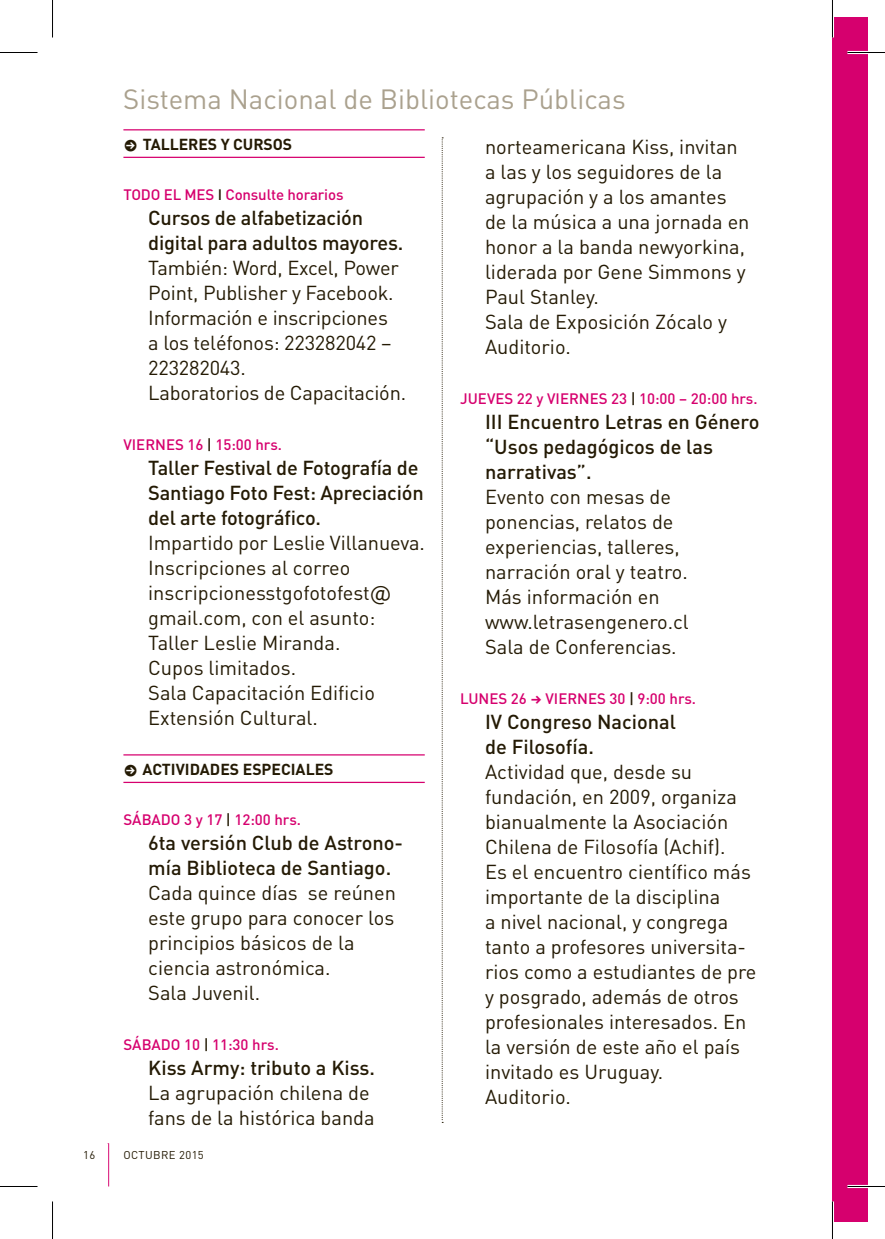
<style>
.page{position:relative;width:885px;height:1239px;background:#fff}
.page>*{position:absolute;margin:0;border:0;box-sizing:border-box;transform-origin:0 0}
.t1{font:27.5px "DIN";color:#aaa18e}
.t2{font:20px/25px "DIN";color:#241a04}
.t3{font:500 20px/25px "DIN";letter-spacing:-.01em;color:#241a04}
.t4{font:700 15.75px "DIN";color:#241a04}
.t5{font:500 15px "DIN";color:#d6006e}
.t6{font:11.25px "DIN";letter-spacing:.035em;color:#241a04}
.s1{font-family:"Digna Picto";font-weight:400}
.s2{color:#241a04}
.s3{font-family:"Digna"}
</style>
<div class="page">
<div style="left:832px;top:17px;width:35px;height:1205px;background:#d6006e"></div>
<svg style="left:442px;top:137px;width:1px;height:986px"></svg>
<svg style="left:107px;top:1143px;width:2px;height:43px"></svg>
<hr style="left:123px;top:157px;width:302px;height:1px;background:#d6006e">
<hr style="left:123px;top:782px;width:302px;height:1px;background:#d6006e">
<hr style="left:123px;top:129px;width:302px;height:1px;background:#d6006e">
<hr style="left:123px;top:754px;width:302px;height:1px;background:#d6006e">
<hr style="left:847px;top:51px;width:37px;height:3px;background:#fff">
<hr style="left:847px;top:1185px;width:37px;height:3px;background:#fff">
<hr style="left:830px;top:0;width:4px;height:38px;background:#fff">
<hr style="left:830px;top:1201px;width:4px;height:38px;background:#fff">
<hr style="left:0;top:52px;width:38px;height:1px;background:#000">
<hr style="left:847px;top:52px;width:37px;height:1px;background:#000">
<hr style="left:0;top:1186px;width:38px;height:1px;background:#000">
<hr style="left:847px;top:1186px;width:37px;height:1px;background:#000">
<hr style="left:52px;top:0;width:1px;height:38px;background:#000">
<hr style="left:52px;top:1201px;width:1px;height:38px;background:#000">
<hr style="left:832px;top:0;width:1px;height:38px;background:#000">
<hr style="left:832px;top:1201px;width:1px;height:38px;background:#000">
<h1 class="t1" style="left:123px;top:89px;width:504px">Sistema Nacional de Bibliotecas Públicas</h1>
<p class="t4" style="left:123px;top:139px;width:170px"><span class="s1">á</span> TALLERES Y CURSOS</p>
<p class="t5" style="left:123px;top:189px;width:221px">TODO EL MES <span class="s2">I</span> Consulte horarios</p>
<p class="t3" style="left:148px;top:208px;width:256px">Cursos de alfabetización digital para adultos mayores.</p>
<p class="t2" style="left:148px;top:258px;width:259px">También: Word, Excel, Power<br>Point, Publisher y Facebook.<br>Información e inscripciones<br>a los teléfonos: 223282042 –<br>223282043.<br>Laboratorios de Capacitación.</p>
<p class="t5" style="left:123px;top:439px;width:160px">VIERNES 16 <span class="s2">|</span> 15:00 hrs.</p>
<p class="t3" style="left:148px;top:458px;width:277px">Taller Festival de Fotografía de<br>Santiago Foto Fest: Apreciación del arte fotográfico.</p>
<p class="t2" style="left:148px;top:533px;width:278px">Impartido por Leslie Villanueva.<br>Inscripciones al correo inscripcionesstgofotofest<span class="s3">@ </span>gmail.com, con el asunto:<br>Taller Leslie Miranda.<br>Cupos limitados.<br>Sala Capacitación Edificio<br>Extensión Cultural.</p>
<p class="t4" style="left:123px;top:764px;width:212px"><span class="s1">á</span> ACTIVIDADES ESPECIALES</p>
<p class="t5" style="left:123px;top:814px;width:179px">SÁBADO 3 y 17 <span class="s2">|</span> 12:00 hrs.</p>
<p class="t3" style="left:148px;top:833px;width:256px">6ta versión Club de Astrono&shy;mía Biblioteca de Santiago.</p>
<p class="t2" style="left:148px;top:883px;width:249px">Cada quince días se reúnen este grupo para conocer los principios básicos de la ciencia astronómica.<br>Sala Juvenil.</p>
<p class="t5" style="left:123px;top:1039px;width:157px">SÁBADO 10 <span class="s2">|</span> 11:30 hrs.</p>
<p class="t3" style="left:148px;top:1058px;width:228px">Kiss Army: tributo a Kiss.</p>
<p class="t2" style="left:148px;top:1083px;width:228px">La agrupación chilena de fans de la histórica banda</p>
<p class="t6" style="left:83px;top:1151px;width:14px">16</p>
<p class="t6" style="left:123px;top:1151px;width:82px">OCTUBRE 2015</p>
<p class="t2" style="left:485px;top:137px;width:266px">norteamericana Kiss, invitan a las y los seguidores de la agrupación y a los amantes de la música a una jornada en honor a la banda newyorkina, liderada por Gene Simmons y<br>Paul Stanley.<br>Sala de Exposición Zócalo y<br>Auditorio.</p>
<p class="t5" style="left:460px;top:393px;width:299px">JUEVES 22 y VIERNES 23 <span class="s2">|</span> 10:00 – 20:00 hrs.</p>
<p class="t3" style="left:485px;top:412px;width:276px">III Encuentro Letras en Género “Usos pedagógicos de las narrativas”.</p>
<p class="t2" style="left:485px;top:487px;width:205px">Evento con mesas de ponencias, relatos de experiencias, talleres, narración oral y teatro.<br>Más información en www.letrasengenero.cl<br>Sala de Conferencias.</p>
<p class="t5" style="left:460px;top:693px;width:237px">LUNES 26 <span class="s1">a</span> VIERNES 30 <span class="s2">|</span> 9:00 hrs.</p>
<p class="t3" style="left:485px;top:712px;width:192px">IV Congreso Nacional de Filosofía.</p>
<p class="t2" style="left:485px;top:762px;width:273px">Actividad que, desde su fundación, en 2009, organiza bianualmente la Asociación<br>Chilena de Filosofía (Achif).<br>Es el encuentro científico más importante de la disciplina<br>a nivel nacional, y congrega tanto a profesores universita&shy;rios como a estudiantes de pre y posgrado, además de otros profesionales interesados. En la versión de este año el país invitado es Uruguay.<br>Auditorio.</p>
</div>
